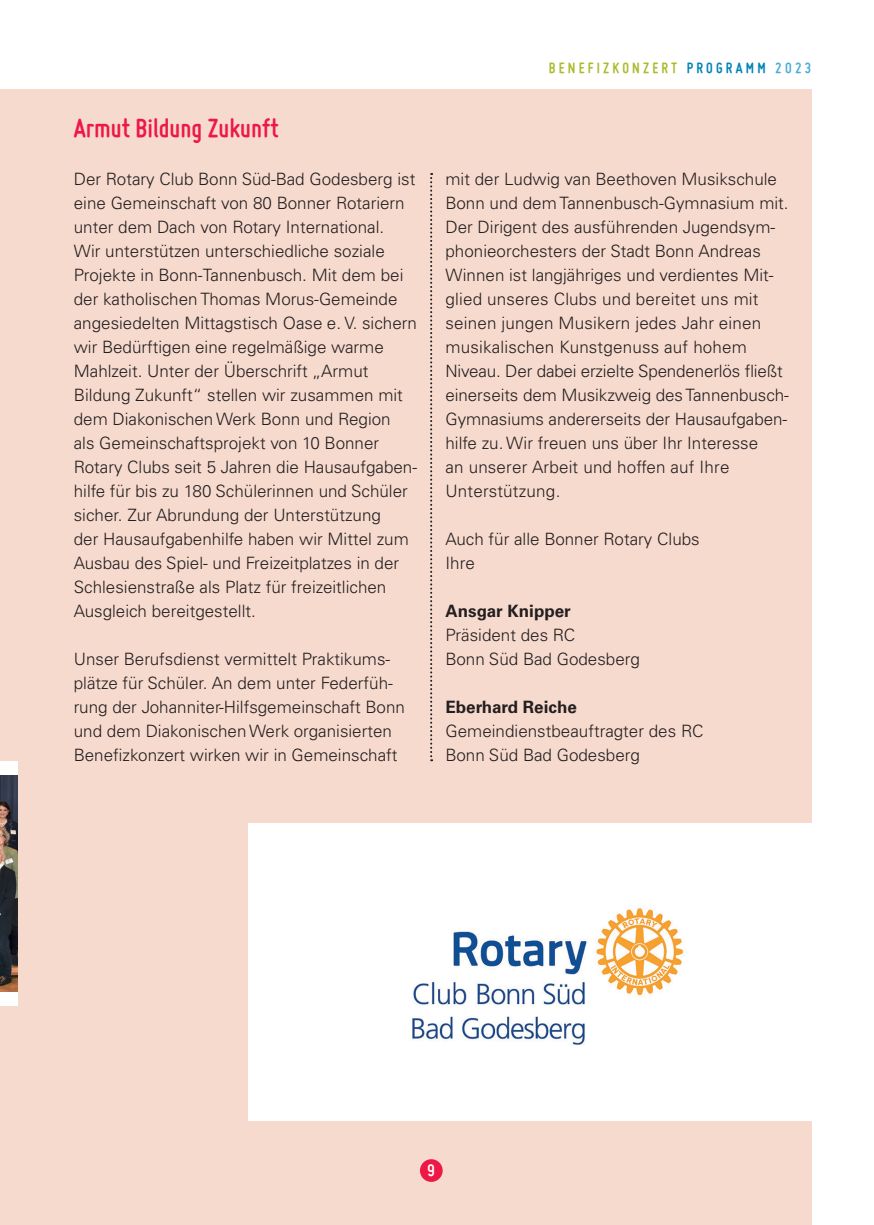
<style>
.page{position:relative;width:874px;height:1225px;background:#fff}
.page>*{position:absolute;margin:0;border:0;box-sizing:border-box;transform-origin:0 0}
.t1{font:700 28px "Miso";color:#ed1845}
.t2{font:700 18px "Miso";color:#fff}
.t3{font:300 17px/24px "Univers LTCYR 45";color:#231f20}
.t4{font:700 17px "Univers LTCYR 65";color:#231f20}
.t5{font:700 16px "Miso";letter-spacing:.2em;color:#abbb2c}
.s1{color:#0083b6}
.s2{color:#4bafd3}
</style>
<div class="page">
<div style="left:0;top:89px;width:17px;height:1136px;background:#f7dace"></div>
<div style="left:17px;top:89px;width:794px;height:1136px;background:#f7dace"></div>
<svg style="left:430px;top:173px;width:2px;height:588px"></svg>
<div style="left:0;top:761px;width:17px;height:244px;background:#fff"></div>
<img style="left:0;top:775px;width:17px;height:216px">
<div style="left:248px;top:823px;width:608px;height:298px;background:#fff"></div>
<img style="left:412px;top:907px;width:273px;height:138px">
<div style="left:420px;top:1159px;width:22px;height:22px;background:#ed1845;border-radius:50%"></div>
<h1 class="t1" style="left:74px;top:112px;width:206px">Armut Bildung Zukunft</h1>
<p class="t3" style="left:74px;top:167px;width:345px">Der Rotary Club Bonn Süd-Bad Godesberg ist eine Gemeinschaft von 80 Bonner Rotariern unter dem Dach von Rotary International.<br>Wir unterstützen unterschiedliche soziale Projekte in Bonn-Tannenbusch. Mit dem bei der katholischen Thomas Morus-Gemeinde angesiedelten Mittagstisch Oase e. V. sichern wir Bedürftigen eine regelmäßige warme Mahlzeit. Unter der Überschrift „Armut Bildung Zukunft“ stellen wir zusammen mit dem Diakonischen Werk Bonn und Region<br>als Gemeinschaftsprojekt von 10 Bonner Rotary Clubs seit 5 Jahren die Hausaufgaben&shy;hilfe für bis zu 180 Schülerinnen und Schüler sicher. Zur Abrundung der Unterstützung<br>der Hausaufgabenhilfe haben wir Mittel zum Ausbau des Spiel- und Freizeitplatzes in der Schlesienstraße als Platz für freizeitlichen Ausgleich bereitgestellt.</p>
<p class="t3" style="left:74px;top:647px;width:332px">Unser Berufsdienst vermittelt Praktikums&shy;plätze für Schüler. An dem unter Federfüh&shy;rung der Johanniter-Hilfsgemeinschaft Bonn und dem Diakonischen Werk organisierten Benefizkonzert wirken wir in Gemeinschaft</p>
<p class="t5" style="left:548px;top:59px;width:264px">BENEFIZKONZERT <span class="s1">PROGRAMM</span> <span class="s2">2023</span></p>
<p class="t3" style="left:445px;top:167px;width:345px">mit der Ludwig van Beethoven Musikschule Bonn und dem Tannenbusch-Gymnasium mit.<br>Der Dirigent des ausführenden Jugendsym&shy;phonieorchesters der Stadt Bonn Andreas Winnen ist langjähriges und verdientes Mit&shy;glied unseres Clubs und bereitet uns mit seinen jungen Musikern jedes Jahr einen musikalischen Kunstgenuss auf hohem Niveau. Der dabei erzielte Spendenerlös fließt einerseits dem Musikzweig des Tannenbusch-Gymnasiums andererseits der Hausaufgaben&shy;hilfe zu. Wir freuen uns über Ihr Interesse<br>an unserer Arbeit und hoffen auf Ihre Unterstützung.</p>
<p class="t3" style="left:445px;top:527px;width:255px">Auch für alle Bonner Rotary Clubs<br>Ihre</p>
<p class="t4" style="left:445px;top:599px;width:127px">Ansgar Knipper</p>
<p class="t3" style="left:445px;top:623px;width:196px">Präsident des RC<br>Bonn Süd Bad Godesberg</p>
<p class="t4" style="left:445px;top:695px;width:133px">Eberhard Reiche</p>
<p class="t3" style="left:445px;top:719px;width:259px">Gemeindienstbeauftragter des RC<br>Bonn Süd Bad Godesberg</p>
<p class="t2" style="left:427px;top:1160px;width:9px">9</p>
</div>
